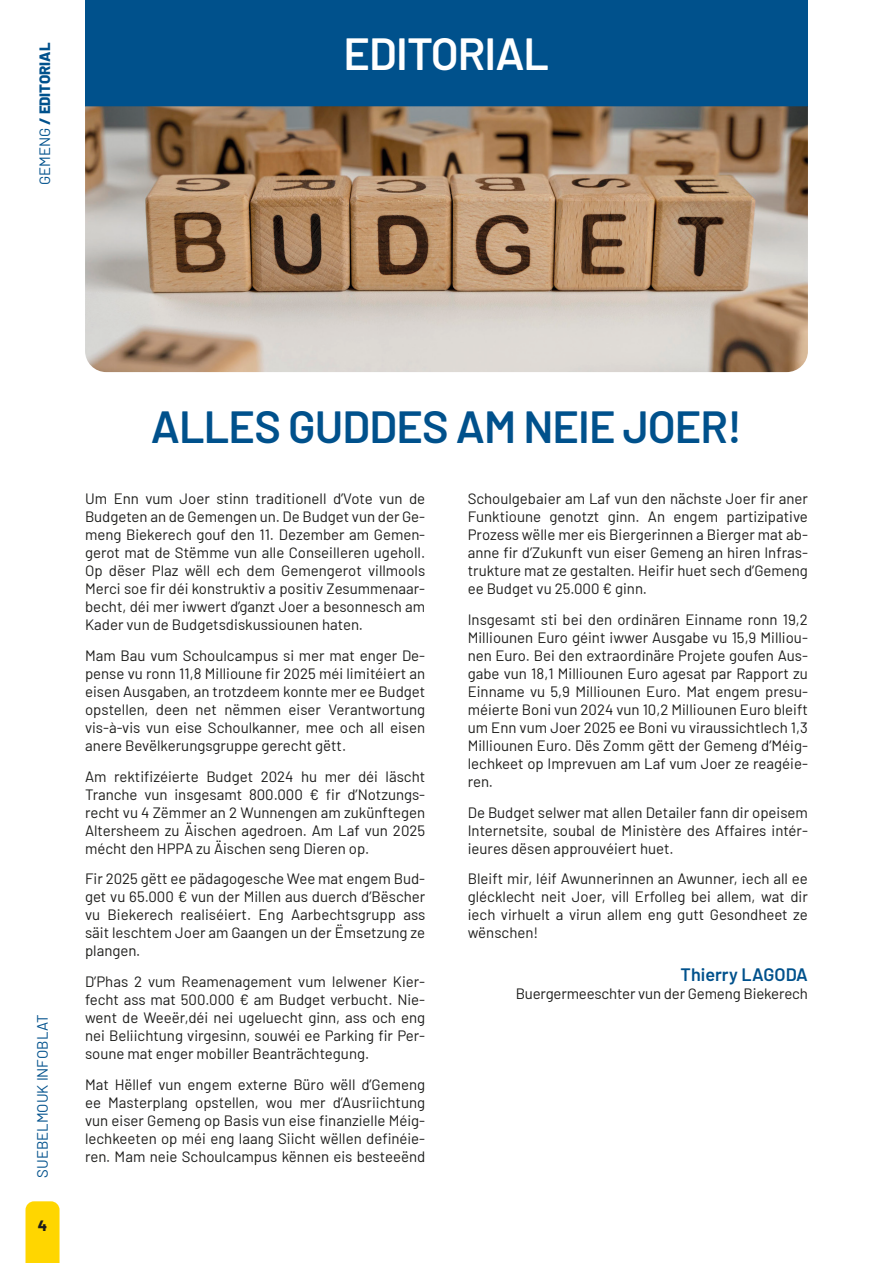
<style>
.page{position:relative;width:893px;height:1263px;background:#fff}
.page>*{position:absolute;margin:0;border:0;box-sizing:border-box;transform-origin:0 0}
._01-TXT-TITRE_1_LUX{font:600 45px "Barlow";letter-spacing:-.02em;color:#00518c}
._01-TXT_TITRE_RUBRIQUE_LUX{font:600 45px "Barlow";letter-spacing:-.02em;color:#fff}
._01-TXT-COURANT_FR{font:600 18px "Barlow";color:#00518c}
._01-TXT-COURANT_LUX{font:15px/18px "Barlow";color:#1d1d1b;text-align:justify}
._01-TXT-COURANT_FR-2{font:15px "Barlow";letter-spacing:-.01em;color:#1d1d1b}
.t1{font:15px "Barlow";color:#00518c}
.t2{font:800 15px "Barlow";color:#00518c}
.t3{font:800 15px "Barlow";color:#1d1d1b}
.s1{font-weight:400}
</style>
<div class="page">
<div style="left:26px;top:1201px;width:34px;height:62px;background:#ffd600"></div>
<div style="left:85px;top:0;width:723px;height:106px;background:#00518c"></div>
<img style="left:85px;top:106px;width:723px;height:266px">
<p class="t2" style="left:33px;top:185px;width:144px;rotate:-90deg"><span class="s1">GEMENG</span> / EDITORIAL</p>
<p class="_01-TXT_TITRE_RUBRIQUE_LUX" style="left:344px;top:21px;width:207px">EDITORIAL</p>
<p class="t1" style="left:32px;top:1178px;width:165px;rotate:-90deg">SUEBELMOUK INFOBLAT</p>
<p class="t3" style="left:38px;top:1214px;width:11px">4</p>
<p class="_01-TXT-TITRE_1_LUX" style="left:151px;top:393px;width:593px">ALLES GUDDES AM NEIE JOER!</p>
<p class="_01-TXT-COURANT_LUX" style="left:85px;top:488px;width:342px">Um Enn vum Joer stinn traditionell d’Vote vun de Budgeten an de Gemengen un. De Budget vun der Ge&shy;meng Biekerech gouf den 11. Dezember am Gemen&shy;gerot mat de Stëmme vun alle Conseilleren ugeholl.<br>Op dëser Plaz wëll ech dem Gemengerot villmools Merci soe fir déi konstruktiv a positiv Zesummenaar&shy;becht, déi mer iwwert d’ganzt Joer a besonnesch am Kader vun de Budgetsdiskussiounen haten.</p>
<p class="_01-TXT-COURANT_LUX" style="left:85px;top:645px;width:342px">Mam Bau vum Schoulcampus si mer mat enger De&shy;pense vu ronn 11,8 Millioune fir 2025 méi limitéiert an eisen Ausgaben, an trotzdeem konnte mer ee Budget opstellen, deen net nëmmen eiser Verantwortung vis-à-vis vun eise Schoulkanner, mee och all eisen anere Bevëlkerungsgruppe gerecht gëtt.</p>
<p class="_01-TXT-COURANT_LUX" style="left:85px;top:766px;width:342px">Am rektifizéierte Budget 2024 hu mer déi läscht Tranche vun insgesamt 800.000 € fir d’Notzungs&shy;recht vu 4 Zëmmer an 2 Wunnengen am zukünftegen Altersheem zu Äischen agedroen. Am Laf vun 2025 mécht den HPPA zu Äischen seng Dieren op.</p>
<p class="_01-TXT-COURANT_LUX" style="left:85px;top:869px;width:342px">Fir 2025 gëtt ee pädagogesche Wee mat engem Bud&shy;get vu 65.000 € vun der Millen aus duerch d’Bëscher vu Biekerech realiséiert. Eng Aarbechtsgrupp ass säit leschtem Joer am Gaangen un der Ëmsetzung ze plangen.</p>
<p class="_01-TXT-COURANT_LUX" style="left:85px;top:971px;width:342px">D’Phas 2 vum Reamenagement vum Ielwener Kier&shy;fecht ass mat 500.000 € am Budget verbucht. Nie&shy;went de Weeër,déi nei ugeluecht ginn, ass och eng nei Beliichtung virgesinn, souwéi ee Parking fir Per&shy;soune mat enger mobiller Beanträchtegung.</p>
<p class="_01-TXT-COURANT_LUX" style="left:85px;top:1074px;width:342px">Mat Hëllef vun engem externe Büro wëll d’Gemeng ee Masterplang opstellen, wou mer d’Ausriichtung vun eiser Gemeng op Basis vun eise finanzielle Méig&shy;lechkeeten op méi eng laang Siicht wëllen definéie&shy;ren. Mam neie Schoulcampus kënnen eis besteeënd</p>
<p class="_01-TXT-COURANT_LUX" style="left:468px;top:488px;width:342px">Schoulgebaier am Laf vun den nächste Joer fir aner Funktioune genotzt ginn. An engem partizipative Prozess wëlle mer eis Biergerinnen a Bierger mat ab&shy;anne fir d’Zukunft vun eiser Gemeng an hiren Infras&shy;trukture mat ze gestalten. Heifir huet sech d’Gemeng ee Budget vu 25.000 € ginn.</p>
<p class="_01-TXT-COURANT_LUX" style="left:468px;top:609px;width:342px">Insgesamt sti bei den ordinären Einname ronn 19,2<br>Milliounen Euro géint iwwer Ausgabe vu 15,9 Milliou&shy;nen Euro. Bei den extraordinäre Projete goufen Aus&shy;gabe vun 18,1 Milliounen Euro agesat par Rapport zu Einname vu 5,9 Milliounen Euro. Mat engem presu&shy;méierte Boni vun 2024 vun 10,2 Milliounen Euro bleift um Enn vum Joer 2025 ee Boni vu viraussichtlech 1,3<br>Milliounen Euro. Dës Zomm gëtt der Gemeng d’Méig&shy;lechkeet op Imprevuen am Laf vum Joer ze reagéie&shy;ren.</p>
<p class="_01-TXT-COURANT_LUX" style="left:468px;top:802px;width:342px">De Budget selwer mat allen Detailer fann dir opeisem Internetsite, soubal de Ministère des Affaires intér&shy;ieures dësen approuvéiert huet.</p>
<p class="_01-TXT-COURANT_LUX" style="left:468px;top:869px;width:342px">Bleift mir, léif Awunnerinnen an Awunner, iech all ee glécklecht neit Joer, vill Erfolleg bei allem, wat dir iech virhuelt a virun allem eng gutt Gesondheet ze wënschen!</p>
<p class="_01-TXT-COURANT_FR" style="left:681px;top:962px;width:129px">Thierry LAGODA</p>
<p class="_01-TXT-COURANT_FR-2" style="left:516px;top:983px;width:294px">Buergermeeschter vun der Gemeng Biekerech</p>
</div>
